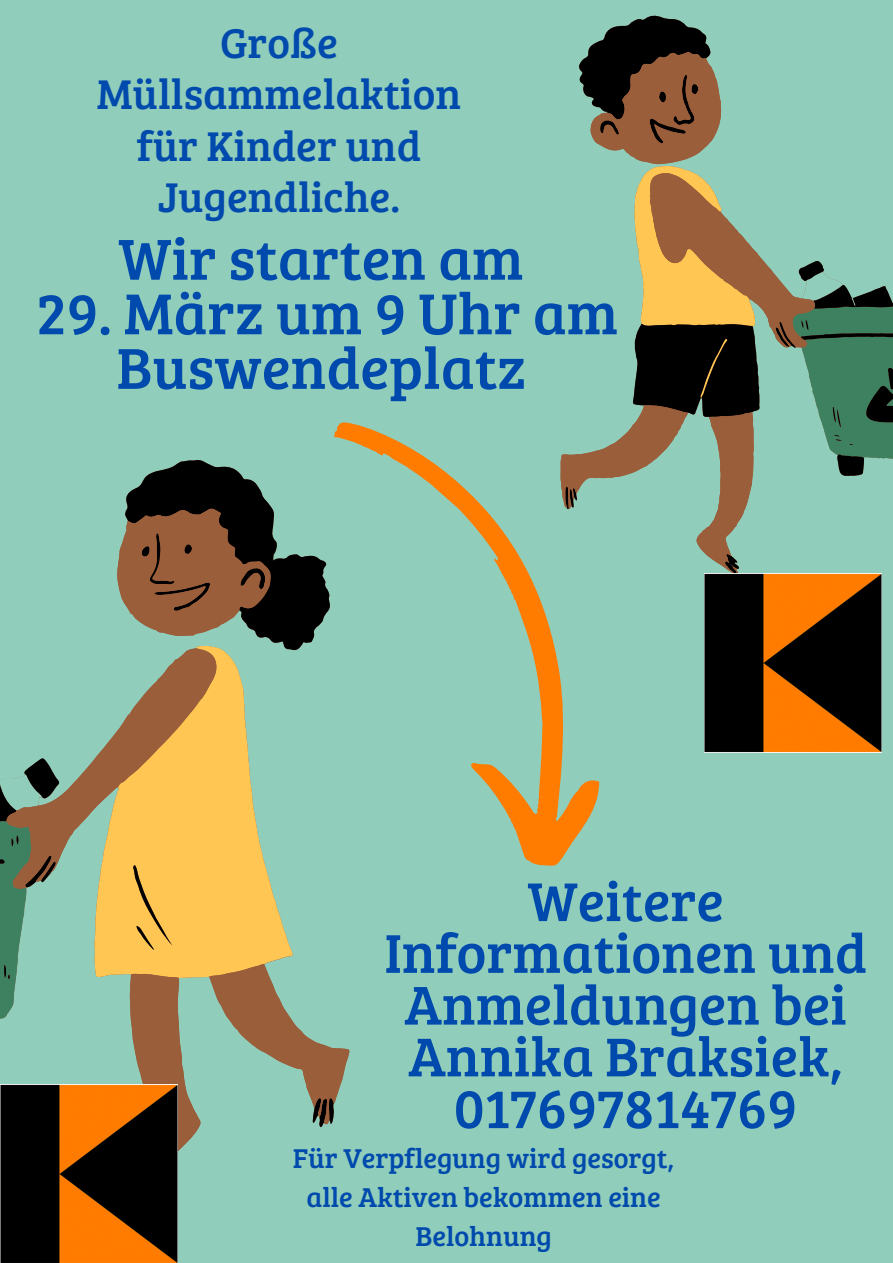
<style>
.page{position:relative;width:893px;height:1263px;background:#91cdbb}
.page>*{position:absolute;margin:0;border:0;box-sizing:border-box;transform-origin:0 0}
.t1{font:59.62px/54.6px "Bree Serif";color:#004aad;text-align:center}
.t2{font:56.47px/51.8px "Bree Serif";color:#004aad;text-align:center}
.t3{font:42.97px/51.2px "Bree Serif";color:#004aad;text-align:center}
.t4{font:28.12px/39.4px "Bree Serif";color:#004aad;text-align:center}
</style>
<div class="page">
<svg style="left:337px;top:422px;width:263px;height:444px"></svg>
<svg style="left:145px;top:460px;width:98px;height:728px;fill:#000"></svg>
<svg style="left:0;top:478px;width:350px;height:709px"></svg>
<svg style="left:588px;top:15px;width:123px;height:37px;fill:#000"></svg>
<svg style="left:560px;top:52px;width:333px;height:522px"></svg>
<img style="left:0;top:1085px;width:177px;height:178px">
<img style="left:704px;top:574px;width:177px;height:178px">
<p class="t3" style="left:97px;top:15px;width:366px">Große<br>Müllsammelaktion für Kinder und<br>Jugendliche.</p>
<p class="t1" style="left:119px;top:229px;width:406px">Wir starten am</p>
<p class="t1" style="left:36px;top:283px;width:584px">29. März um 9 Uhr am<br>Buswendeplatz</p>
<p class="t2" style="left:384px;top:873px;width:484px">Weitere<br>Informationen und<br>Anmeldungen bei<br>Annika Braksiek,<br>017697814769</p>
<h2 class="t4" style="left:293px;top:1136px;width:383px">Für Verpflegung wird gesorgt,</h2>
<h1 class="t4" style="left:306px;top:1176px;width:356px">alle Aktiven bekommen eine<br>Belohnung</h1>
</div>
